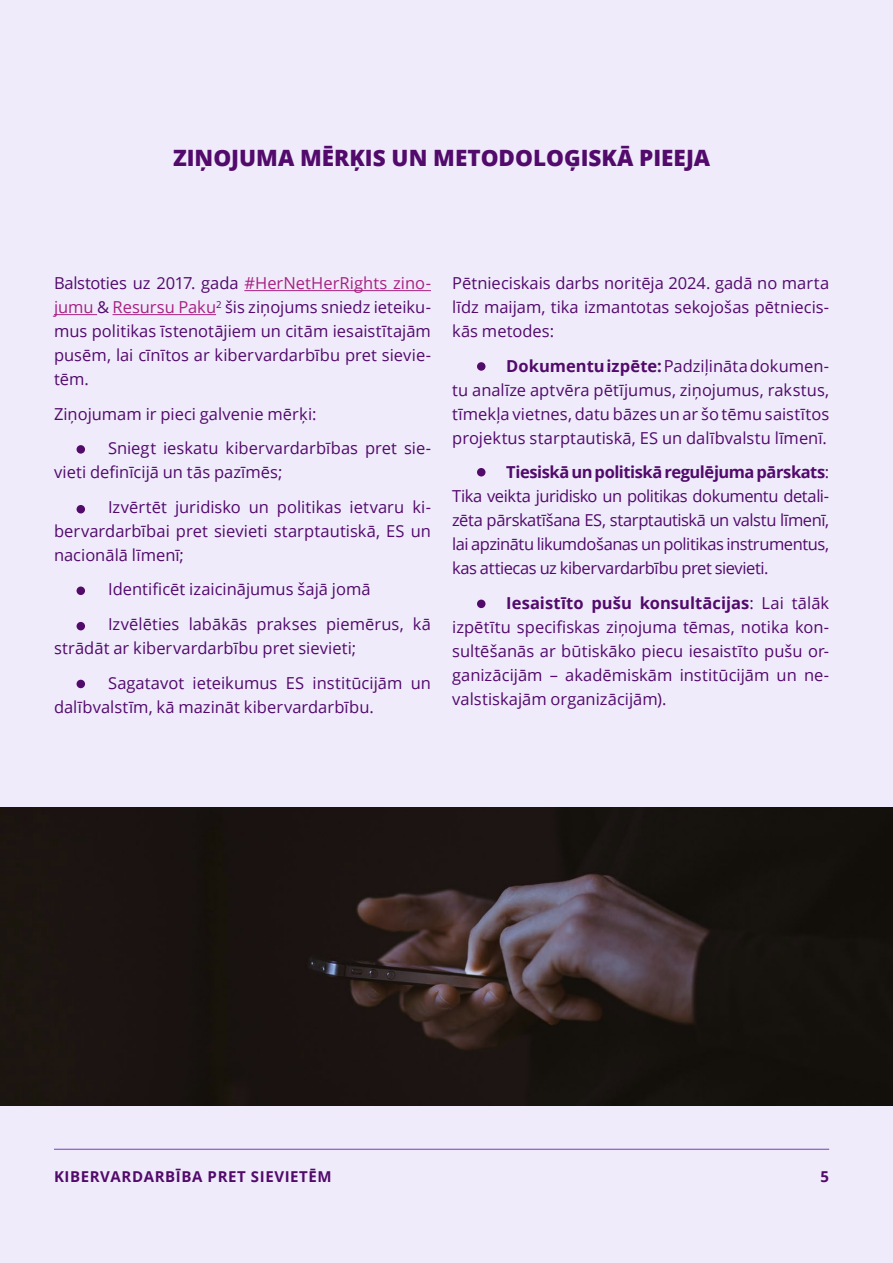
<style>
.page{position:relative;width:893px;height:1263px;background:#efebfb}
.page>*{position:absolute;margin:0;border:0;box-sizing:border-box;transform-origin:0 0}
.t1{font:800 22.5px "Open Sans";color:#520a6b}
.t2{font:16.5px/24px "Open Sans";color:#520a6b;text-align:justify}
.t3{font:700 15px "Open Sans";letter-spacing:.04em;color:#520a6b}
.s1{color:#a82181}
.s2{font-weight:700}
</style>
<div class="page">
<hr style="left:54px;top:1149px;width:775px;height:1px;background:#7a3eba">
<hr style="left:244px;top:290px;width:187px;height:1px;background:#a82181">
<hr style="left:54px;top:314px;width:43px;height:1px;background:#a82181">
<hr style="left:113px;top:314px;width:103px;height:1px;background:#a82181">
<img style="left:0;top:808px;width:893px;height:298px">
<div style="left:77px;top:445px;width:8px;height:9px;background:#520a6b;border-radius:50%"></div>
<div style="left:77px;top:505px;width:8px;height:8px;background:#520a6b;border-radius:50%"></div>
<div style="left:77px;top:586px;width:8px;height:9px;background:#520a6b;border-radius:50%"></div>
<div style="left:77px;top:622px;width:8px;height:8px;background:#520a6b;border-radius:50%"></div>
<div style="left:77px;top:680px;width:8px;height:8px;background:#520a6b;border-radius:50%"></div>
<div style="left:477px;top:362px;width:8px;height:9px;background:#520a6b;border-radius:50%"></div>
<div style="left:477px;top:468px;width:8px;height:8px;background:#520a6b;border-radius:50%"></div>
<div style="left:477px;top:600px;width:8px;height:8px;background:#520a6b;border-radius:50%"></div>
<h1 class="t1" style="left:173px;top:141px;width:539px">ZIŅOJUMA MĒRĶIS UN METODOLOĢISKĀ PIEEJA</h1>
<p class="t2" style="left:54px;top:271px;width:378px">Balstoties uz 2017. gada <span class="s1">#HerNetHerRights zino&shy;jumu</span> &amp; <span class="s1">Resursu Paku</span><sup>2</sup> šis ziņojums sniedz ieteiku&shy;mus politikas īstenotājiem un citām iesaistītajām pusēm, lai cīnītos ar kibervardarbību pret sievie&shy;tēm.</p>
<p class="t2" style="left:108px;top:396px;width:324px;line-height:34.5px;text-indent:-54px">Ziņojumam ir pieci galvenie mērķi:<br>Sniegt ieskatu kibervardarbības pret sie-</p>
<p class="t2" style="left:108px;top:455px;width:324px;line-height:34.5px;text-indent:-54px">vieti definīcijā un tās pazīmēs;<br>Izvērtēt juridisko un politikas ietvaru ki-</p>
<p class="t2" style="left:54px;top:518px;width:378px">bervardarbībai pret sievieti starptautiskā, ES un nacionālā līmenī;</p>
<p class="t2" style="left:108px;top:572px;width:324px;line-height:34.5px">Identificēt izaicinājumus šajā jomā<br>Izvēlēties labākās prakses piemērus, kā</p>
<p class="t2" style="left:108px;top:630px;width:324px;line-height:34.5px;text-indent:-54px">strādāt ar kibervardarbību pret sievieti;<br>Sagatavot ieteikumus ES institūcijām un</p>
<p class="t2" style="left:54px;top:694px;width:321px">dalībvalstīm, kā mazināt kibervardarbību.</p>
<p class="t2" style="left:452px;top:271px;width:378px">Pētnieciskais darbs noritēja 2024. gadā no marta līdz maijam, tika izmantotas sekojošas pētniecis&shy;kās metodes:</p>
<p class="t2" style="left:452px;top:353px;width:378px;text-indent:54px"><span class="s2">Dokumentu izpēte:</span> Padziļināta dokumen&shy;tu analīze aptvēra pētījumus, ziņojumus, rakstus, tīmekļa vietnes, datu bāzes un ar šo tēmu saistītos projektus starptautiskā, ES un dalībvalstu līmenī.</p>
<p class="t2" style="left:452px;top:460px;width:378px;text-indent:54px"><span class="s2">Tiesiskā un politiskā regulējuma pārskats</span>:<br>Tika veikta juridisko un politikas dokumentu detali&shy;zēta pārskatīšana ES, starptautiskā un valstu līmenī, lai apzinātu likumdošanas un politikas instrumentus, kas attiecas uz kibervardarbību pret sievieti.</p>
<p class="t2" style="left:452px;top:590px;width:378px;text-indent:54px"><span class="s2">Iesaistīto pušu konsultācijas</span>: Lai tālāk izpētītu specifiskas ziņojuma tēmas, notika kon&shy;sultēšanās ar būtiskāko piecu iesaistīto pušu or&shy;ganizācijām – akadēmiskām institūcijām un ne&shy;valstiskajām organizācijām).</p>
<p class="t3" style="left:54px;top:1166px;width:279px">KIBERVARDARBĪBA PRET SIEVIETĒM</p>
<p class="t3" style="left:821px;top:1166px;width:10px">5</p>
</div>
